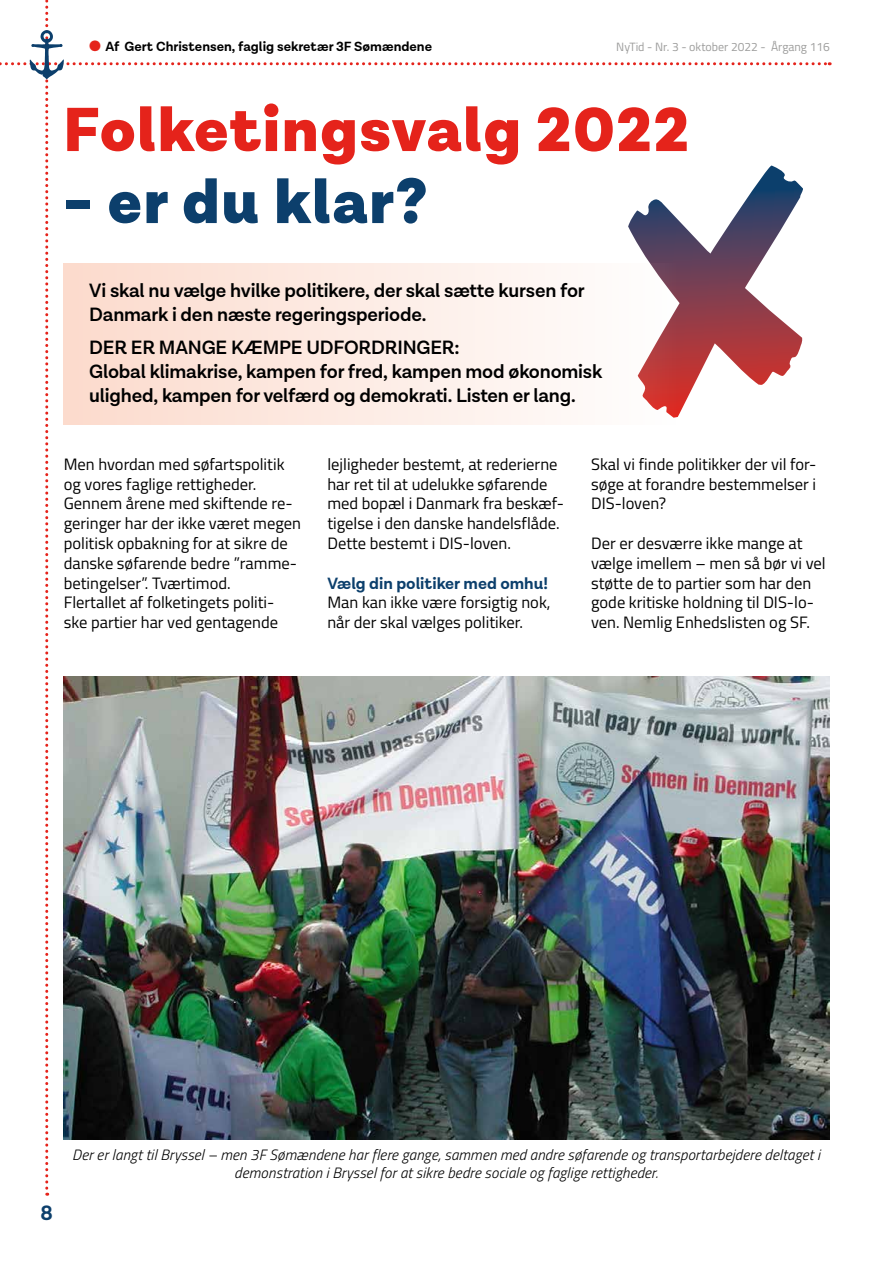
<style>
.page{position:relative;width:893px;height:1263px;background:#fff}
.page>*{position:absolute;margin:0;border:0;box-sizing:border-box;transform-origin:0 0}
.t1{font:900 63px "Lota Grotesque Alt 1";letter-spacing:.02em;color:#e5231b}
.t2{font:900 63px "Lota Grotesque Alt 1";letter-spacing:.02em;color:#0c3f6c}
.t3{font:700 21px "Lota Grotesque Alt 1";color:#0c3f6c}
.t4{font:600 19.5px/24px "Lota Grotesque";letter-spacing:-.01em;color:#000}
.t5{font:16.5px/19.8px "Titillium Web";color:#000}
.t6{font:700 16.5px "Lota Grotesque Alt 1";color:#0c3f6c}
.t7{font:italic 300 15px/18px "Titillium Web";letter-spacing:.01em;color:#000;text-align:center}
.t8{font:700 13.5px "Lota Grotesque Alt 1";color:#000}
.t9{font:12px "Titillium Web";color:#9d9d9c}
.s1{color:#e5231b}
</style>
<div class="page">
<img style="left:0;top:0;width:830px;height:1196px">
<p class="t8" style="left:89px;top:38px;width:344px"><span class="s1">●</span> Af Gert Christensen, faglig sekretær 3F Sømændene</p>
<p class="t9" style="left:616px;top:38px;width:215px">NyTid - Nr. 3 - oktober 2022 - Årgang 116</p>
<h1 class="t1" style="left:63px;top:92px;width:628px">Folketingsvalg 2022</h1>
<h1 class="t2" style="left:63px;top:164px;width:366px">- er du klar?</h1>
<p class="t4" style="left:89px;top:279px;width:497px">Vi skal nu vælge hvilke politikere, der skal sætte kursen for<br>Danmark i den næste regeringsperiode.</p>
<p class="t4" style="left:89px;top:336px;width:515px">DER ER MANGE KÆMPE UDFORDRINGER:<br>Global klimakrise, kampen for fred, kampen mod økonomisk ulighed, kampen for velfærd og demokrati. Listen er lang.</p>
<p class="t5" style="left:64px;top:453px;width:239px">Men hvordan med søfartspolitik og vores faglige rettigheder.<br>Gennem årene med skiftende re&shy;geringer har der ikke været megen politisk opbakning for at sikre de danske søfarende bedre ”ramme&shy;betingelser”. Tværtimod.<br>Flertallet af folketingets politi&shy;ske partier har ved gentagende</p>
<p class="t5" style="left:327px;top:453px;width:238px">lejligheder bestemt, at rederierne har ret til at udelukke søfarende med bopæl i Danmark fra beskæf&shy;tigelse i den danske handelsflåde.<br>Dette bestemt i DIS-loven.</p>
<p class="t6" style="left:327px;top:574px;width:222px">Vælg din politiker med omhu!</p>
<p class="t5" style="left:327px;top:592px;width:225px">Man kan ikke være forsigtig nok, når der skal vælges politiker.</p>
<p class="t5" style="left:591px;top:453px;width:227px;text-align:justify">Skal vi finde politikker der vil for&shy;søge at forandre bestemmelser i DIS-loven?</p>
<p class="t5" style="left:591px;top:533px;width:236px">Der er desværre ikke mange at vælge imellem – men så bør vi vel støtte de to partier som har den gode kritiske holdning til DIS-lo&shy;ven. Nemlig Enhedslisten og SF.</p>
<p class="t3" style="left:41px;top:1201px;width:14px">8</p>
<p class="t7" style="left:72px;top:1145px;width:749px">Der er langt til Bryssel – men 3F Sømændene har flere gange, sammen med andre søfarende og transportarbejdere deltaget i demonstration i Bryssel for at sikre bedre sociale og faglige rettigheder.</p>
</div>
